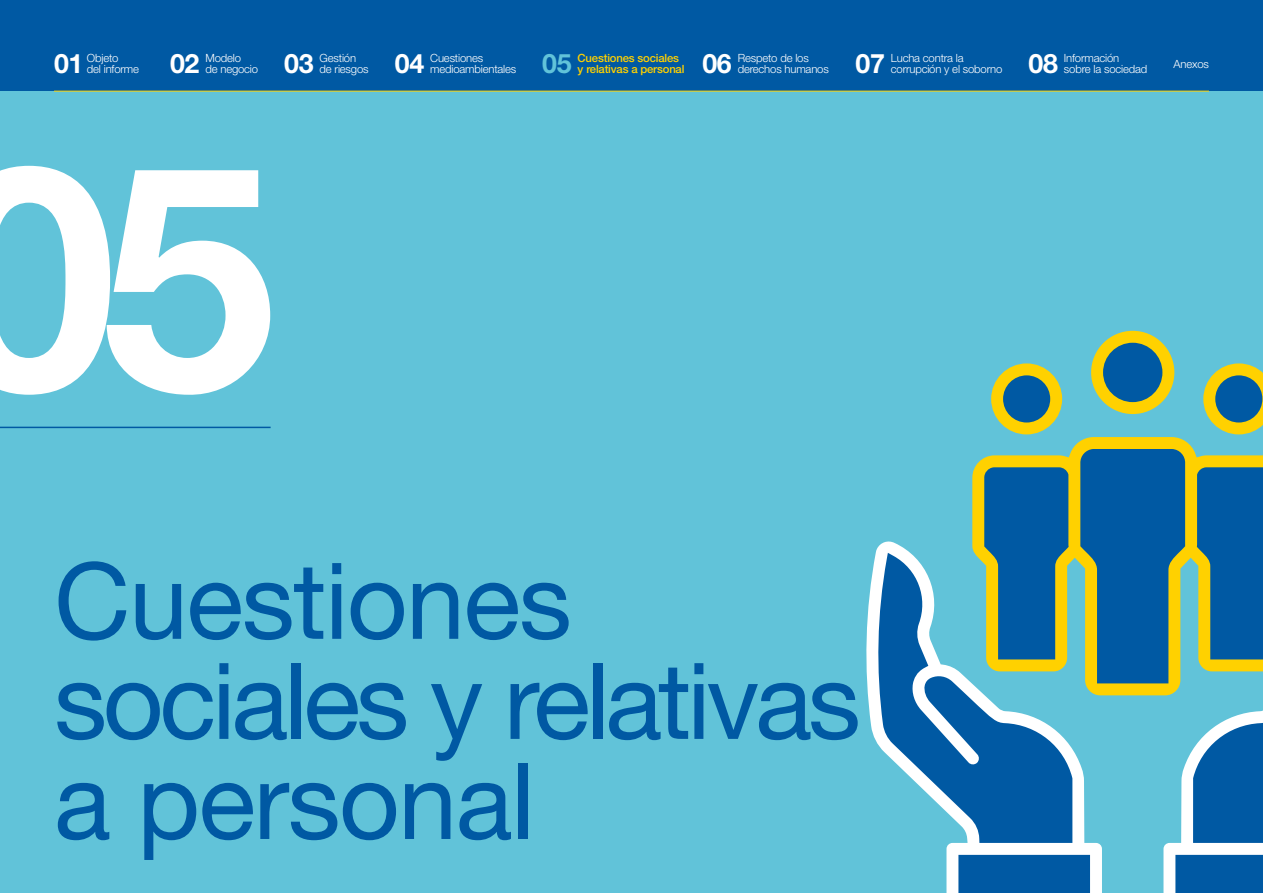
<style>
.page{position:relative;width:1263px;height:893px;background:#61c3d9}
.page>*{position:absolute;margin:0;border:0;box-sizing:border-box;transform-origin:0 0}
.t1{font:700 314.4px "Helvetica Neue LT Std";color:#fff}
.t2{font:106.05px/100.1px "Helvetica Neue LT Std";letter-spacing:-.015em;color:#0059a3}
.t3{font:700 26.7px "Helvetica Neue LT Std";letter-spacing:-.015em;color:#fff}
.t4{font:700 26.7px "Helvetica Neue LT Std";color:#61c3d9}
.t5{font:300 11.25px "Helvetica Neue LT Pro";letter-spacing:-.015em;color:#fff}
.t6{font:500 11.25px "Helvetica Neue LT Pro";letter-spacing:-.015em;color:#ffd100}
</style>
<div class="page">
<svg style="left:1091px;top:331px;width:83px;height:83px"></svg>
<svg style="left:1203px;top:363px;width:60px;height:71px"></svg>
<svg style="left:991px;top:363px;width:71px;height:71px"></svg>
<svg style="left:972px;top:437px;width:291px;height:258px;fill:#0059a3"></svg>
<svg style="left:1163px;top:541px;width:100px;height:352px"></svg>
<svg style="left:866px;top:541px;width:236px;height:352px"></svg>
<div style="left:0;top:0;width:1263px;height:91px;background:#0059a3"></div>
<hr style="left:54px;top:91px;width:1155px;height:1px;background:#ffd100">
<hr style="left:0;top:427px;width:271px;height:1px;background:#0059a3">
<p class="t5" style="left:87px;top:51px;width:33px">Objeto</p>
<h3 class="t3" style="left:54px;top:47px;width:31px">01</h3>
<p class="t5" style="left:87px;top:62px;width:54px">del informe</p>
<h3 class="t3" style="left:170px;top:47px;width:31px">02</h3>
<p class="t5" style="left:205px;top:62px;width:54px">de negocio</p>
<p class="t5" style="left:205px;top:51px;width:37px">Modelo</p>
<p class="t5" style="left:320px;top:51px;width:38px">Gestión</p>
<h3 class="t3" style="left:284px;top:47px;width:31px">03</h3>
<p class="t5" style="left:320px;top:62px;width:50px">de riesgos</p>
<p class="t5" style="left:430px;top:51px;width:54px">Cuestiones</p>
<h3 class="t3" style="left:395px;top:47px;width:31px">04</h3>
<p class="t5" style="left:430px;top:62px;width:88px">medioambientales</p>
<p class="t6" style="left:578px;top:51px;width:103px">Cuestiones sociales</p>
<h3 class="t4" style="left:542px;top:47px;width:31px">05</h3>
<p class="t6" style="left:578px;top:62px;width:108px">y relativas a personal</p>
<h3 class="t3" style="left:702px;top:47px;width:31px">06</h3>
<p class="t5" style="left:738px;top:62px;width:93px">derechos humanos</p>
<p class="t5" style="left:738px;top:51px;width:73px">Respeto de los</p>
<h3 class="t3" style="left:855px;top:47px;width:31px">07</h3>
<p class="t5" style="left:891px;top:62px;width:113px">corrupción y el soborno</p>
<p class="t5" style="left:891px;top:51px;width:74px">Lucha contra la</p>
<p class="t5" style="left:1064px;top:51px;width:57px">Información</p>
<h3 class="t3" style="left:1029px;top:47px;width:31px">08</h3>
<p class="t5" style="left:1064px;top:62px;width:85px">sobre la sociedad</p>
<p class="t5" style="left:1173px;top:57px;width:37px">Anexos</p>
<h1 class="t1" style="left:-58px;top:84px;width:335px">05</h1>
<h2 class="t2" style="left:54px;top:550px;width:808px">Cuestiones sociales y relativas a personal</h2>
</div>
